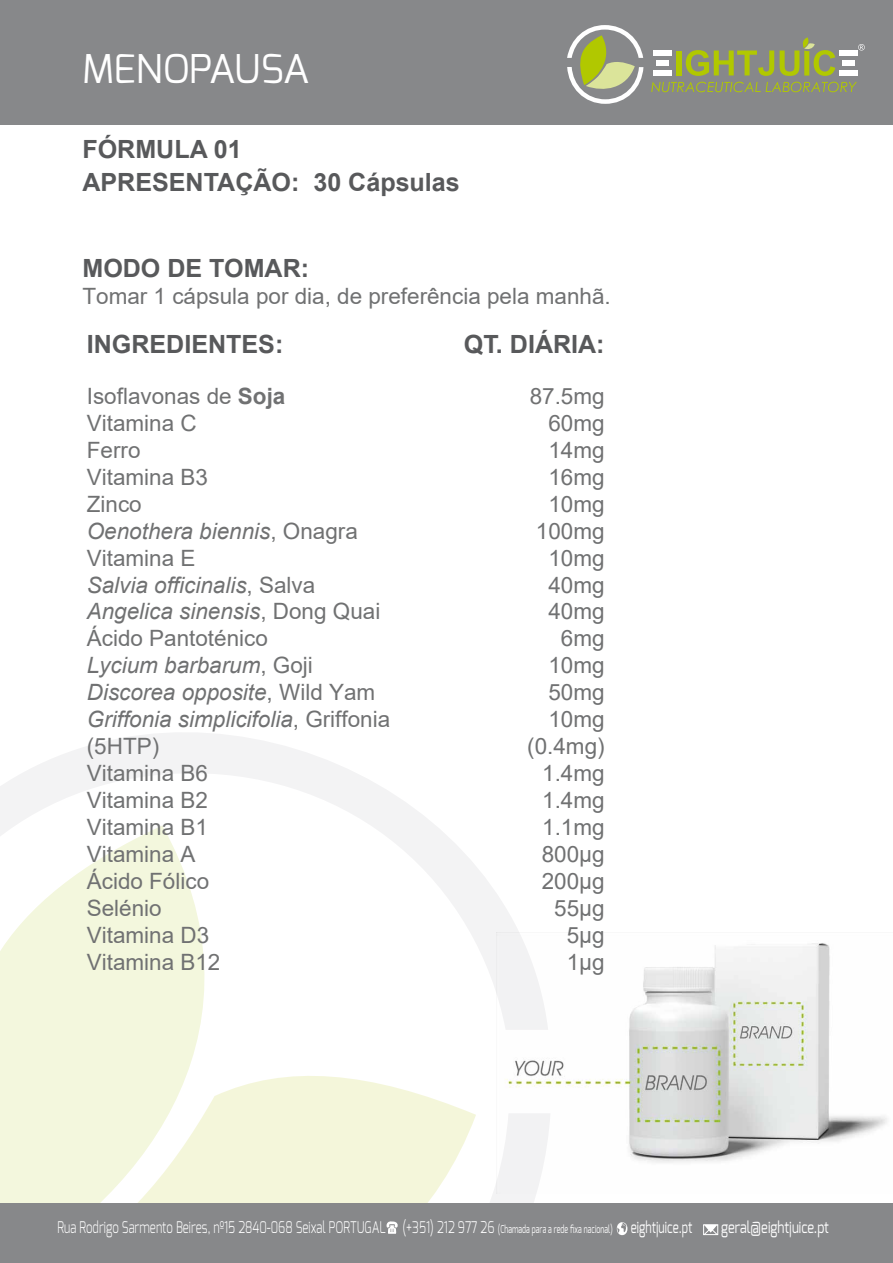
<style>
.page{position:relative;width:893px;height:1263px;background:#fff}
.page>*{position:absolute;margin:0;border:0;box-sizing:border-box;transform-origin:0 0}
.t1{font:39.6px "Exo";letter-spacing:-.01em;color:#fff}
.t2{font:700 25.05px/32.5px "Arial";color:#58595b}
.t3{font:22.5px/27px "Arial";color:#707172;text-align:right}
.t4{font:300 16.05px "Exo";color:#fff;scale:.72 1}
.t5{font:16.05px "Exo";color:#fff;scale:.8 1}
.s1{font-weight:700}
.s2{font-style:italic}
.s3{font-weight:400;font-size:10.8px}
.s4{font-weight:400}
</style>
<div class="page">
<svg style="left:0;top:733px;width:519px;height:257px"></svg>
<svg style="left:0;top:825px;width:204px;height:378px;fill:#f3f7dd"></svg>
<svg style="left:22px;top:1063px;width:449px;height:140px;fill:#f4f7dd"></svg>
<div style="left:0;top:1203px;width:893px;height:60px;background:#87888a"></div>
<svg style="left:384px;top:1113px;width:152px;height:121px"></svg>
<svg style="left:617px;top:1222px;width:11px;height:14px"></svg>
<div style="left:703px;top:1224px;width:15px;height:11px;border:1px solid #fff"></div>
<svg style="left:704px;top:1225px;width:14px;height:10px"></svg>
<img style="left:496px;top:932px;width:391px;height:262px">
<div style="left:0;top:0;width:893px;height:125px;background:#87888a"></div>
<svg style="left:651px;top:82px;width:206px;height:10px"></svg>
<svg style="left:567px;top:25px;width:76px;height:79px"></svg>
<svg style="left:780px;top:37px;width:55px;height:39px"></svg>
<div style="left:677px;top:51px;width:5px;height:24px;background:#b1c800"></div>
<svg style="left:686px;top:50px;width:88px;height:26px"></svg>
<div style="left:654px;top:50px;width:18px;height:5px;background:#fff"></div>
<div style="left:654px;top:70px;width:18px;height:5px;background:#fff"></div>
<div style="left:656px;top:60px;width:13px;height:5px;background:#fff"></div>
<div style="left:840px;top:50px;width:18px;height:5px;background:#fff"></div>
<div style="left:840px;top:70px;width:18px;height:5px;background:#fff"></div>
<div style="left:842px;top:60px;width:13px;height:5px;background:#fff"></div>
<svg style="left:858px;top:44px;width:7px;height:7px"></svg>
<h1 class="t1" style="left:82px;top:43px;width:228px">MENOPAUSA</h1>
<p class="t2" style="left:82px;top:133px;width:379px">FÓRMULA 01<br>APRESENTAÇÃO: 30 Cápsulas</p>
<p class="t2" style="left:82px;top:252px;width:228px">MODO DE TOMAR:</p>
<p class="t3" style="left:82px;top:282px;width:530px">Tomar 1 cápsula por dia, de preferência pela manhã.</p>
<p class="t2" style="left:464px;top:328px;width:142px">QT. DIÁRIA:</p>
<p class="t3" style="left:527px;top:382px;width:79px">87.5mg<br>60mg<br>14mg<br>16mg<br>10mg<br>100mg<br>10mg<br>40mg<br>40mg<br>6mg<br>10mg<br>50mg<br>10mg (0.4mg)<br>1.4mg<br>1.4mg<br>1.1mg<br>800µg<br>200µg<br>55µg<br>5µg<br>1µg</p>
<p class="t2" style="left:87px;top:328px;width:198px">INGREDIENTES:</p>
<p class="t3" style="left:87px;top:382px;width:305px;text-align:left">Isoflavonas de <span class="s1">Soja<br></span>Vitamina C<br>Ferro<br>Vitamina B3<br>Zinco<br><span class="s2">Oenothera biennis</span>, Onagra<br>Vitamina E<br><span class="s2">Salvia officinalis</span>, Salva<br><span class="s2">Angelica sinensis</span>, Dong Quai<br>Ácido Pantoténico<br><span class="s2">Lycium barbarum</span>, Goji<br><span class="s2">Discorea opposite</span>, Wild Yam<br><span class="s2">Griffonia simplicifolia</span>, Griffonia (5HTP)<br>Vitamina B6<br>Vitamina B2<br>Vitamina B1<br>Vitamina A<br>Ácido Fólico<br>Selénio<br>Vitamina D3<br>Vitamina B12</p>
<p class="t4" style="left:57px;top:1217px;width:884px">Rua Rodrigo Sarmento Beires, nº15 2840-068 Seixal PORTUGAL (+351) 212 977 26 <span class="s3">(Chamada para a rede fixa nacional)</span> <span class="s4">eightjuice.pt</span></p>
<p class="t5" style="left:721px;top:1217px;width:136px">geral@eightjuice.pt</p>
</div>
